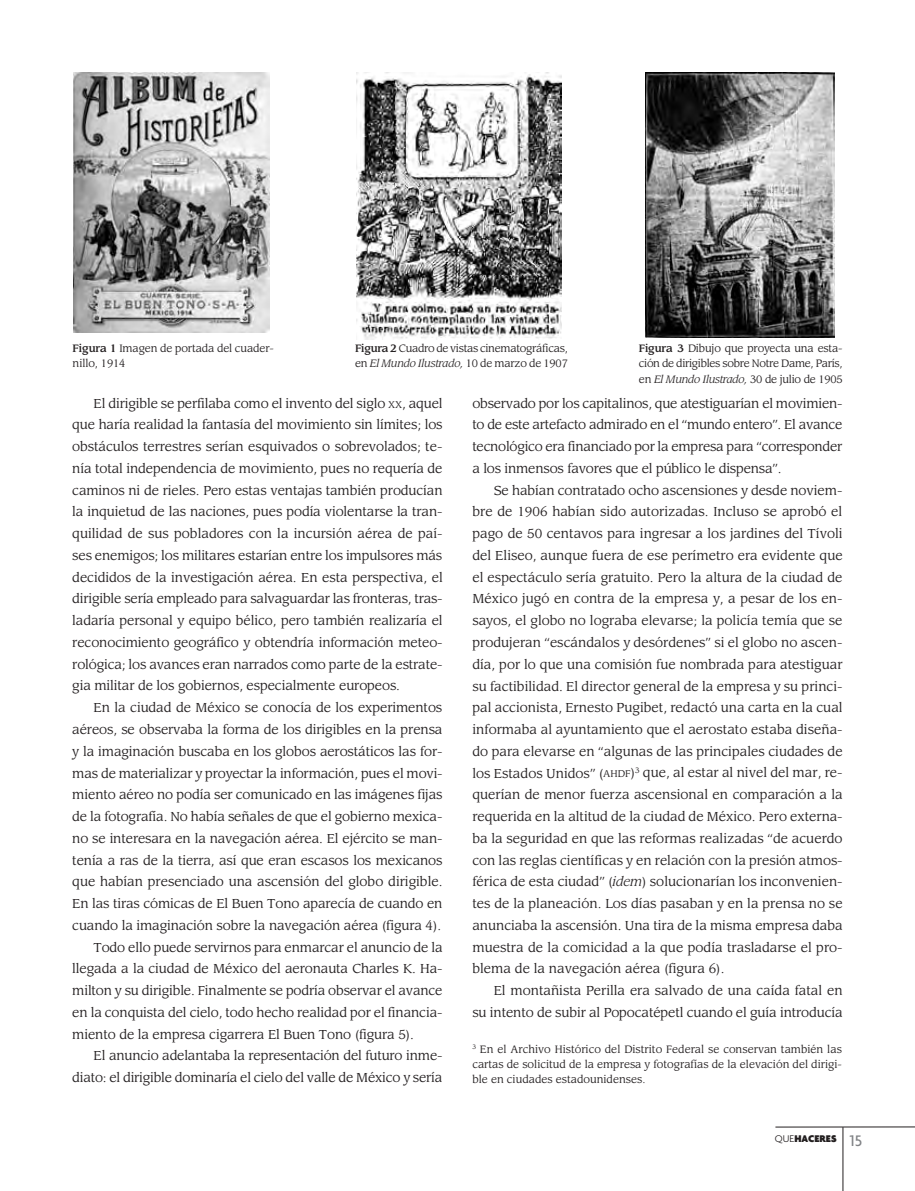
<style>
.page{position:relative;width:915px;height:1191px;background:#fff}
.page>*{position:absolute;margin:0;border:0;box-sizing:border-box;transform-origin:0 0}
.t1{font:12.75px "Leawood";letter-spacing:-.01em;color:#231f20}
.t2{font:10.5px/15px "Leawood";letter-spacing:-.02em;color:#231f20}
.t3{font:900 10.5px "Agenda";color:#231f20}
.s1{font-weight:500}
.s2{font-style:italic}
.s3{font-size:9.6px}
.s4{color:#333}
.s5{font-style:inherit}
.s6{font-weight:300}
.s7{font-weight:500;font-size:16.5px;color:#808285}
</style>
<div class="page">
<hr style="left:842px;top:1127px;width:1px;height:64px;background:#231f20">
<hr style="left:775px;top:1126px;width:139px;height:1px;background:#231f20">
<img style="left:73px;top:73px;width:196px;height:259px">
<img style="left:645px;top:73px;width:189px;height:264px">
<img style="left:357px;top:73px;width:204px;height:266px">
<p class="t2" style="left:73px;top:341px;width:203px"><span class="s1">Figura 1</span> Imagen de portada del cuader&shy;nillo, 1914</p>
<p class="t2" style="left:355px;top:341px;width:214px"><span class="s1">Figura 2</span> Cuadro de vistas cinematográficas, en <span class="s2">El Mundo Ilustrado,</span> 10 de marzo de 1907</p>
<p class="t2" style="left:638px;top:341px;width:205px;text-align:justify"><span class="s1">Figura 3</span> Dibujo que proyecta una esta&shy;ción de dirigibles sobre Notre Dame, París, en <span class="s2">El Mundo Ilustrado,</span> 30 de julio de 1905</p>
<p class="t1" style="left:94px;top:395px;width:350px">El dirigible se perfilaba como el invento del siglo <span class="s3">XX</span>, aquel</p>
<p class="t1" style="left:72px;top:417px;width:371px">que haría realidad la fantasía del movimiento sin límites; los</p>
<p class="t1" style="left:72px;top:439px;width:371px">obstáculos terrestres serían esquivados o sobrevolados; te-</p>
<p class="t1" style="left:72px;top:461px;width:371px">nía total independencia de movimiento, pues no requería de</p>
<p class="t1" style="left:72px;top:482px;width:371px">caminos ni de rieles. Pero estas ventajas también producían</p>
<p class="t1" style="left:72px;top:504px;width:371px">la inquietud de las naciones, pues podía violentarse la tran-</p>
<p class="t1" style="left:72px;top:526px;width:371px">quilidad de sus pobladores con la incursión aérea de paí-</p>
<p class="t1" style="left:72px;top:548px;width:371px">ses enemigos; los militares estarían entre los impulsores más</p>
<p class="t1" style="left:72px;top:569px;width:372px">decididos de la investigación aérea. En esta perspectiva, el</p>
<p class="t1" style="left:72px;top:591px;width:371px">dirigible sería empleado para salvaguardar las fronteras, tras-</p>
<p class="t1" style="left:72px;top:613px;width:372px">ladaría personal y equipo bélico, pero también realizaría el</p>
<p class="t1" style="left:72px;top:635px;width:371px">reconocimiento geográfico y obtendría información meteo-</p>
<p class="t1" style="left:72px;top:656px;width:371px">rológica; los avances eran narrados como parte de la estrate-</p>
<p class="t1" style="left:72px;top:678px;width:329px">gia militar de los gobiernos, especialmente europeos.</p>
<p class="t1" style="left:94px;top:700px;width:350px">En la ciudad de México se conocía de los experimentos</p>
<p class="t1" style="left:72px;top:722px;width:371px">aéreos, se observaba la forma de los dirigibles en la prensa</p>
<p class="t1" style="left:72px;top:743px;width:371px">y la imaginación buscaba en los globos aerostáticos las for-</p>
<p class="t1" style="left:72px;top:765px;width:371px">mas de materializar y proyectar la información, pues el movi-</p>
<p class="t1" style="left:72px;top:787px;width:371px">miento aéreo no podía ser comunicado en las imágenes fijas</p>
<p class="t1" style="left:72px;top:809px;width:371px">de la fotografía. No había señales de que el gobierno mexica-</p>
<p class="t1" style="left:72px;top:830px;width:371px">no se interesara en la navegación aérea. El ejército se man-</p>
<p class="t1" style="left:72px;top:852px;width:371px">tenía a ras de la tierra, así que eran escasos los mexicanos</p>
<p class="t1" style="left:72px;top:874px;width:371px">que habían presenciado una ascensión del globo dirigible.</p>
<p class="t1" style="left:72px;top:896px;width:371px">En las tiras cómicas de El Buen Tono aparecía de cuando en</p>
<p class="t1" style="left:72px;top:917px;width:370px">cuando la imaginación sobre la navegación aérea (figura 4)<span class="s4">.</span></p>
<p class="t1" style="left:94px;top:939px;width:350px">Todo ello puede servirnos para enmarcar el anuncio de la</p>
<p class="t1" style="left:72px;top:961px;width:371px">llegada a la ciudad de México del aeronauta Charles K. Ha-</p>
<p class="t1" style="left:72px;top:983px;width:372px">milton y su dirigible. Finalmente se podría observar el avance</p>
<p class="t1" style="left:72px;top:1004px;width:371px">en la conquista del cielo, todo hecho realidad por el financia-</p>
<p class="t1" style="left:72px;top:1026px;width:343px">miento de la empresa cigarrera El Buen Tono (figura 5).</p>
<p class="t1" style="left:94px;top:1048px;width:350px">El anuncio adelantaba la representación del futuro inme-</p>
<p class="t1" style="left:72px;top:1070px;width:371px">diato: el dirigible dominaría el cielo del valle de México y sería</p>
<p class="t1" style="left:472px;top:395px;width:371px">observado por los capitalinos, que atestiguarían el movimien-</p>
<p class="t1" style="left:472px;top:417px;width:371px">to de este artefacto admirado en el “mundo entero”. El avance</p>
<p class="t1" style="left:472px;top:439px;width:371px">tecnológico era financiado por la empresa para “corresponder</p>
<p class="t1" style="left:472px;top:461px;width:310px">a los inmensos favores que el público le dispensa”.</p>
<p class="t1" style="left:493px;top:482px;width:350px">Se habían contratado ocho ascensiones y desde noviem-</p>
<p class="t1" style="left:472px;top:504px;width:371px">bre de 1906 habían sido autorizadas. Incluso se aprobó el</p>
<p class="t1" style="left:472px;top:526px;width:371px">pago de 50 centavos para ingresar a los jardines del Tívoli</p>
<p class="t1" style="left:472px;top:548px;width:371px">del Eliseo, aunque fuera de ese perímetro era evidente que</p>
<p class="t1" style="left:472px;top:569px;width:371px">el espectáculo sería gratuito. Pero la altura de la ciudad de</p>
<p class="t1" style="left:472px;top:591px;width:371px">México jugó en contra de la empresa y, a pesar de los en-</p>
<p class="t1" style="left:472px;top:613px;width:371px">sayos, el globo no lograba elevarse; la policía temía que se</p>
<p class="t1" style="left:472px;top:635px;width:371px">produjeran “escándalos y desórdenes” si el globo no ascen-</p>
<p class="t1" style="left:472px;top:656px;width:371px">día, por lo que una comisión fue nombrada para atestiguar</p>
<p class="t1" style="left:472px;top:678px;width:371px">su factibilidad. El director general de la empresa y su princi-</p>
<p class="t1" style="left:472px;top:700px;width:371px">pal accionista, Ernesto Pugibet, redactó una carta en la cual</p>
<p class="t1" style="left:472px;top:722px;width:371px">informaba al ayuntamiento que el aerostato estaba diseña-</p>
<p class="t1" style="left:472px;top:743px;width:371px">do para elevarse en “algunas de las principales ciudades de</p>
<p class="t1" style="left:472px;top:765px;width:372px">los Estados Unidos” (<span class="s3">AHDF</span><span class="s5">)</span><sup>3</sup> que, al estar al nivel del mar, re-</p>
<p class="t1" style="left:472px;top:787px;width:371px">querían de menor fuerza ascensional en comparación a la</p>
<p class="t1" style="left:472px;top:809px;width:371px">requerida en la altitud de la ciudad de México. Pero externa-</p>
<p class="t1" style="left:472px;top:830px;width:371px">ba la seguridad en que las reformas realizadas “de acuerdo</p>
<p class="t1" style="left:472px;top:852px;width:371px">con las reglas científicas y en relación con la presión atmos-</p>
<p class="t1" style="left:472px;top:874px;width:371px">férica de esta ciudad” (<span class="s2">idem</span><span class="s5">)</span> solucionarían los inconvenien-</p>
<p class="t1" style="left:472px;top:896px;width:371px">tes de la planeación. Los días pasaban y en la prensa no se</p>
<p class="t1" style="left:472px;top:917px;width:372px">anunciaba la ascensión. Una tira de la misma empresa daba</p>
<p class="t1" style="left:472px;top:939px;width:371px">muestra de la comicidad a la que podía trasladarse el pro-</p>
<p class="t1" style="left:472px;top:961px;width:253px">blema de la navegación aérea (figura 6).</p>
<p class="t1" style="left:493px;top:983px;width:350px">El montañista Perilla era salvado de una caída fatal en</p>
<p class="t1" style="left:472px;top:1004px;width:371px">su intento de subir al Popocatépetl cuando el guía introducía</p>
<p class="t2" style="left:472px;top:1041px;width:371px;text-align:justify"><sup>3</sup> En el Archivo Histórico del Distrito Federal se conservan también las cartas de solicitud de la empresa y fotografías de la elevación del dirigi&shy;ble en ciudades estadounidenses.</p>
<p class="t3" style="left:774px;top:1131px;width:89px"><span class="s6">QUE</span>HACERES <span class="s7">15</span></p>
</div>
